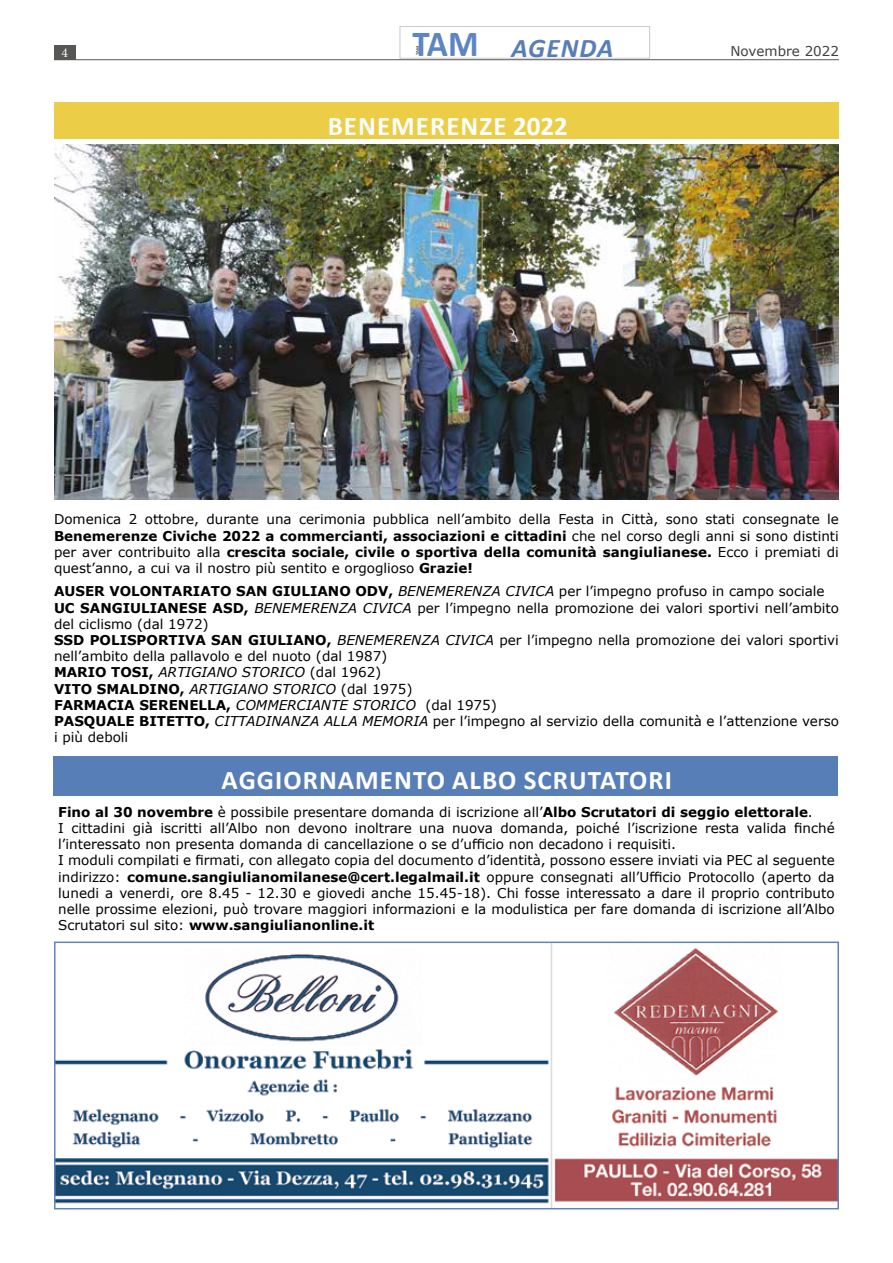
<style>
.page{position:relative;width:893px;height:1263px;background:#fff}
.page>*{position:absolute;margin:0;border:0;box-sizing:border-box;transform-origin:0 0}
.t1{font:700 36.9px "Calibri";color:#5d85c4;scale:.95 1}
.t2{font:700 27px "Calibri";letter-spacing:.04em;color:#fff}
.t3{font:italic 700 27px "Calibri";letter-spacing:.04em;color:#587eb8}
.t4{font:13.5px/16.2px "Verdana";color:#000}
.t5{font:13.5px "Verdana";color:#3f3f3e}
.t6{font:13.5px "Minion Pro";color:#fff}
.t7{font:3.9px "Calibri";color:#000;scale:1.23 1}
.s1{font-weight:700}
.s2{font-style:italic}
</style>
<div class="page">
<hr style="left:54px;top:59px;width:785px;height:1px;background:#575756">
<div style="left:54px;top:46px;width:21px;height:14px;background:#575756"></div>
<img style="left:57px;top:944px;width:779px;height:262px">
<div style="left:54px;top:941px;width:785px;height:268px;border:2px solid #5f82c1"></div>
<div style="left:399px;top:26px;width:251px;height:33px;border:1px solid #d0d0d0"></div>
<div style="left:54px;top:102px;width:785px;height:36px;background:#ebcd47"></div>
<img style="left:54px;top:145px;width:785px;height:355px">
<div style="left:53px;top:756px;width:785px;height:39px;background:#587eb8"></div>
<p class="t6" style="left:61px;top:44px;width:8px">4</p>
<h1 class="t1" style="left:412px;top:18px;width:71px">TAM</h1>
<p class="t7" style="left:415px;top:55px;width:9px;rotate:-90deg">TAM</p>
<h2 class="t3" style="left:511px;top:29px;width:104px">AGENDA</h2>
<p class="t5" style="left:730px;top:42px;width:110px">Novembre 2022</p>
<h2 class="t2" style="left:328px;top:107px;width:242px">BENEMERENZE 2022</h2>
<p class="t4" style="left:54px;top:511px;width:786px;text-align:justify">Domenica 2 ottobre, durante una cerimonia pubblica nell’ambito della Festa in Città, sono stati consegnate le <span class="s1">Benemerenze Civiche 2022 a commercianti, associazioni e cittadini</span> che nel corso degli anni si sono distinti per aver contribuito alla <span class="s1">crescita sociale, civile o sportiva della comunità sangiulianese.</span> Ecco i premiati di quest’anno, a cui va il nostro più sentito e orgoglioso <span class="s1">Grazie!</span></p>
<p class="t4" style="left:54px;top:583px;width:786px"><span class="s1">AUSER VOLONTARIATO SAN GIULIANO ODV,</span> <span class="s2">BENEMERENZA CIVICA</span> per l’impegno profuso in campo sociale <span class="s1">UC SANGIULIANESE ASD,</span> <span class="s2">BENEMERENZA CIVICA</span> per l’impegno nella promozione dei valori sportivi nell’ambito del ciclismo (dal 1972)<br><span class="s1">SSD POLISPORTIVA SAN GIULIANO,</span> <span class="s2">BENEMERENZA CIVICA</span> per l’impegno nella promozione dei valori sportivi nell’ambito della pallavolo e del nuoto (dal 1987)<br><span class="s1">MARIO TOSI,</span> <span class="s2">ARTIGIANO STORICO</span> (dal 1962)<br><span class="s1">VITO SMALDINO,</span> <span class="s2">ARTIGIANO STORICO</span> (dal 1975)<br><span class="s1">FARMACIA SERENELLA,</span> <span class="s2">COMMERCIANTE STORICO</span> (dal 1975)<br><span class="s1">PASQUALE BITETTO,</span> <span class="s2">CITTADINANZA ALLA MEMORIA</span> per l’impegno al servizio della comunità e l’attenzione verso i più deboli</p>
<h2 class="t2" style="left:222px;top:761px;width:452px">AGGIORNAMENTO ALBO SCRUTATORI</h2>
<p class="t4" style="left:58px;top:804px;width:778px"><span class="s1">Fino al 30 novembre</span> è possibile presentare domanda di iscrizione all’<span class="s1">Albo Scrutatori di seggio elettorale</span>.<br>I cittadini già iscritti all’Albo non devono inoltrare una nuova domanda, poiché l’iscrizione resta valida finché l’interessato non presenta domanda di cancellazione o se d’ufficio non decadono i requisiti.<br>I moduli compilati e firmati, con allegato copia del documento d’identità, possono essere inviati via PEC al seguente indirizzo: <span class="s1">comune.sangiulianomilanese@cert.legalmail.it</span> oppure consegnati all’Ufficio Protocollo (aperto da lunedi a venerdi, ore 8.45 - 12.30 e giovedi anche 15.45-18). Chi fosse interessato a dare il proprio contributo nelle prossime elezioni, può trovare maggiori informazioni e la modulistica per fare domanda di iscrizione all’Albo Scrutatori sul sito: <span class="s1">www.sangiulianonline.it</span></p>
</div>
